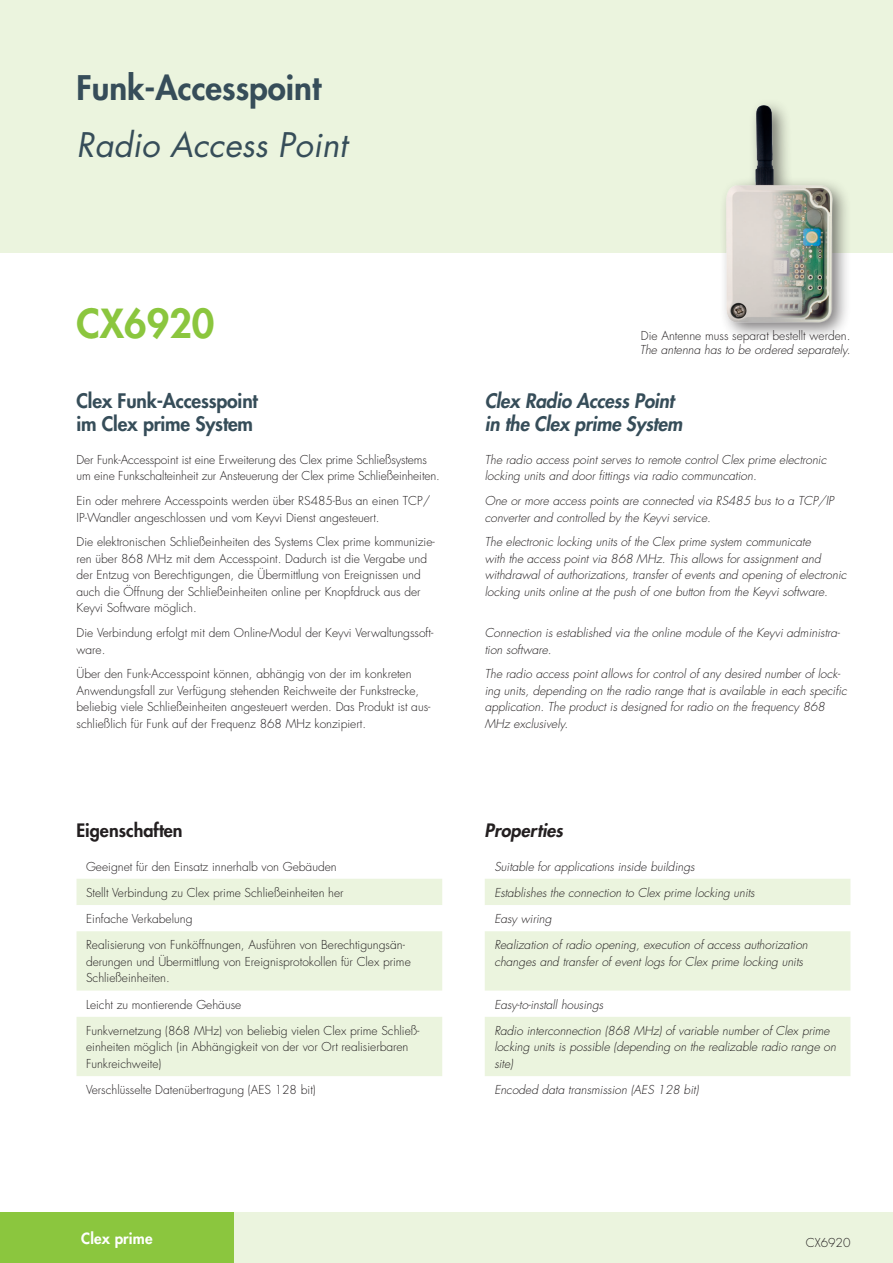
<style>
.page{position:relative;width:893px;height:1263px;background:#fff}
.page>*{position:absolute;margin:0;border:0;box-sizing:border-box;transform-origin:0 0}
.t1{font:800 39px "Futura Std";color:#8bc63e}
.t2{font:800 33px "Futura Std";color:#364d59}
.t3{font:italic 33px "Futura Std";color:#364d59}
.Body{font:italic 800 19.5px/22.5px "Futura Std";letter-spacing:-.01em;color:#364d59}
.Body-2{font:800 19.5px/22.5px "Futura Std";letter-spacing:-.01em;color:#364d59}
.t4{font:800 18px "Futura Std";color:#231f20}
.t5{font:italic 800 18px "Futura Std";color:#231f20}
.t6{font:800 15px "Futura Std";letter-spacing:.01em;color:#fff}
.Body-3{font:300 12px/16.5px "Futura Std";color:#231f20}
.Body-4{font:italic 300 12px/16.5px "Futura Std";color:#231f20}
.Tabelle_Daten_DE{font:300 12px/16.5px "Futura Std";color:#231f20}
.Tabelle_Daten_ENG{font:italic 300 12px "Futura Std";color:#231f20}
.Tabelle_Daten_DE-2{font:italic 300 12px "Futura Std";color:#231f20}
</style>
<div class="page">
<div style="left:0;top:1212px;width:893px;height:51px;background:#ebf4de"></div>
<div style="left:0;top:1212px;width:234px;height:51px;background:#8bc63e"></div>
<div style="left:0;top:0;width:893px;height:253px;background:#ebf4de"></div>
<svg style="left:77px;top:879px;width:365px;height:197px;fill:#ebf4de"></svg>
<svg style="left:485px;top:879px;width:365px;height:197px;fill:#ebf4de"></svg>
<div style="left:719px;top:98px;width:133px;height:244px;background:#231f20;opacity:.6"></div>
<img style="left:720px;top:99px;width:117px;height:227px">
<p class="t2" style="left:77px;top:67px;width:246px">Funk-Accesspoint</p>
<p class="t3" style="left:77px;top:123px;width:272px">Radio Access Point</p>
<p class="t1" style="left:77px;top:299px;width:139px">CX6920</p>
<p class="Body-2" style="left:77px;top:390px;width:183px">Clex Funk-Accesspoint im Clex prime System</p>
<p class="Body-3" style="left:77px;top:452px;width:365px">Der Funk-Accesspoint ist eine Erweiterung des Clex prime Schließsystems um eine Funkschalteinheit zur Ansteuerung der Clex prime Schließeinheiten.</p>
<p class="Body-3" style="left:77px;top:493px;width:355px">Ein oder mehrere Accesspoints werden über RS485-Bus an einen TCP/<br>IP-Wandler angeschlossen und vom Keyvi Dienst angesteuert.</p>
<p class="Body-3" style="left:77px;top:534px;width:360px">Die elektronischen Schließeinheiten des Systems Clex prime kommunizie&shy;ren über 868 MHz mit dem Accesspoint. Dadurch ist die Vergabe und der Entzug von Berechtigungen, die Übermittlung von Ereignissen und auch die Öffnung der Schließeinheiten online per Knopfdruck aus der Keyvi Software möglich.</p>
<p class="Body-3" style="left:77px;top:625px;width:358px">Die Verbindung erfolgt mit dem Online-Modul der Keyvi Verwaltungssoft&shy;ware.</p>
<p class="Body-3" style="left:77px;top:666px;width:355px">Über den Funk-Accesspoint können, abhängig von der im konkreten Anwendungsfall zur Verfügung stehenden Reichweite der Funkstrecke, beliebig viele Schließeinheiten angesteuert werden. Das Produkt ist aus&shy;schließlich für Funk auf der Frequenz 868 MHz konzipiert.</p>
<p class="Body-3" style="left:641px;top:328px;width:211px">Die Antenne muss separat bestellt werden.</p>
<p class="Body-4" style="left:640px;top:342px;width:212px">The antenna has to be ordered separately.</p>
<p class="Body" style="left:485px;top:390px;width:199px">Clex Radio Access Point in the Clex prime System</p>
<p class="Body-4" style="left:485px;top:452px;width:343px">The radio access point serves to remote control Clex prime electronic locking units and door fittings via radio communcation.</p>
<p class="Body-4" style="left:485px;top:493px;width:351px">One or more access points are connected via RS485 bus to a TCP/IP converter and controlled by the Keyvi service.</p>
<p class="Body-4" style="left:485px;top:534px;width:363px">The electronic locking units of the Clex prime system communicate<br>with the access point via 868 MHz. This allows for assignment and withdrawal of authorizations, transfer of events and opening of electronic locking units online at the push of one button from the Keyvi software.</p>
<p class="Body-4" style="left:485px;top:625px;width:357px">Connection is established via the online module of the Keyvi administra&shy;tion software.</p>
<p class="Body-4" style="left:485px;top:666px;width:364px">The radio access point allows for control of any desired number of lock&shy;ing units, depending on the radio range that is available in each specific application. The product is designed for radio on the frequency 868<br>MHz exclusively.</p>
<p class="t4" style="left:77px;top:819px;width:108px">Eigenschaften</p>
<p class="t5" style="left:485px;top:819px;width:80px">Properties</p>
<p class="Tabelle_Daten_DE" style="left:86px;top:858px;width:252px">Geeignet für den Einsatz innerhalb von Gebäuden</p>
<p class="Tabelle_Daten_DE" style="left:86px;top:884px;width:259px">Stellt Verbindung zu Clex prime Schließeinheiten her</p>
<p class="Tabelle_Daten_DE" style="left:86px;top:911px;width:108px">Einfache Verkabelung</p>
<p class="Tabelle_Daten_DE" style="left:86px;top:937px;width:326px">Realisierung von Funköffnungen, Ausführen von Berechtigungsän&shy;derungen und Übermittlung von Ereignisprotokollen für Clex prime<br>Schließeinheiten.</p>
<p class="Tabelle_Daten_DE" style="left:86px;top:996px;width:157px">Leicht zu montierende Gehäuse</p>
<p class="Tabelle_Daten_DE" style="left:86px;top:1023px;width:335px">Funkvernetzung (868 MHz) von beliebig vielen Clex prime Schließ&shy;einheiten möglich (in Abhängigkeit von der vor Ort realisierbaren</p>
<p class="Tabelle_Daten_DE" style="left:86px;top:1056px;width:77px">Funkreichweite)</p>
<p class="Tabelle_Daten_DE" style="left:86px;top:1082px;width:231px">Verschlüsselte Datenübertragung (AES 128 bit)</p>
<p class="Tabelle_Daten_ENG" style="left:494px;top:859px;width:202px">Suitable for applications inside buildings</p>
<p class="Tabelle_Daten_DE-2" style="left:494px;top:885px;width:262px">Establishes the connection to Clex prime locking units</p>
<p class="Tabelle_Daten_ENG" style="left:494px;top:911px;width:59px">Easy wiring</p>
<p class="Tabelle_Daten_ENG" style="left:494px;top:938px;width:315px">Realization of radio opening, execution of access authorization</p>
<p class="Tabelle_Daten_ENG" style="left:494px;top:954px;width:310px">changes and transfer of event logs for Clex prime locking units</p>
<p class="Tabelle_Daten_DE-2" style="left:494px;top:997px;width:110px">Easy-to-install housings</p>
<p class="Tabelle_Daten_ENG" style="left:494px;top:1023px;width:337px">Radio interconnection (868 MHz) of variable number of Clex prime</p>
<p class="Tabelle_Daten_ENG" style="left:494px;top:1040px;width:343px">locking units is possible (depending on the realizable radio range on</p>
<p class="Tabelle_Daten_ENG" style="left:494px;top:1056px;width:20px">site)</p>
<p class="Tabelle_Daten_ENG" style="left:494px;top:1082px;width:206px">Encoded data transmission (AES 128 bit)</p>
<p class="t6" style="left:81px;top:1228px;width:73px">Clex prime</p>
<p class="Body-3" style="left:806px;top:1235px;width:46px">CX6920</p>
</div>
